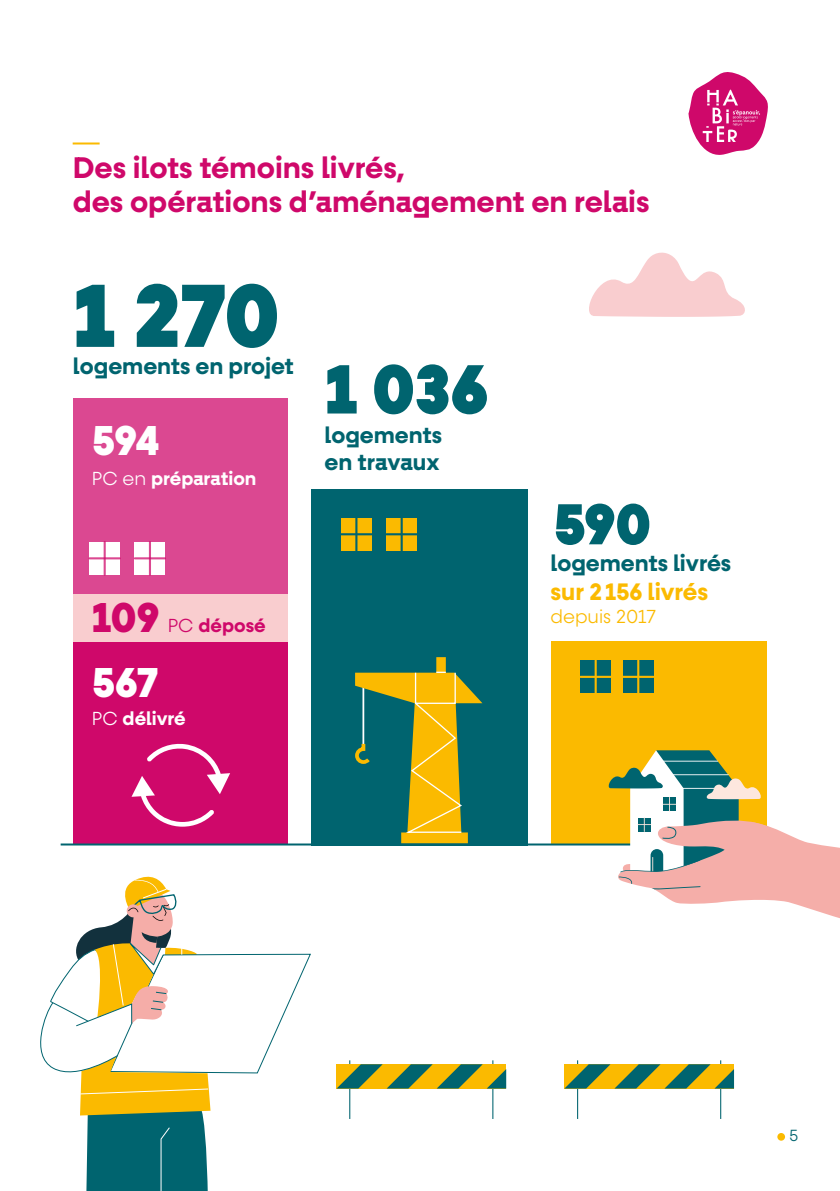
<style>
.page{position:relative;width:840px;height:1191px;background:#fff}
.page>*{position:absolute;margin:0;border:0;box-sizing:border-box;transform-origin:0 0}
.t1{font:100 90px "Fractul Variable";color:#00646f}
.t2{font:100 70px "Fractul Variable";color:#00646f}
.t3{font:100 58px "Fractul Variable";color:#00646f}
.t4{font:100 42px "Fractul Variable";letter-spacing:-.02em;color:#fff}
.t5{font:100 30px/34px "Fractul Variable";color:#cf086a}
.t6{font:100 24px "Fractul Variable";color:#fbba00}
.t7{font:100 23px/27.6px "Fractul Variable";color:#00646f}
.t8{font:100 19px "Fractul Variable";color:#fff}
.t9{font:100 19px "Fractul Variable";color:#cf086a}
.t10{font:100 19px "Fractul Variable";color:#fbba00}
.t11{font:100 16.2px "Fractul Variable";color:#00646f}
.s1{font-size:42px}
</style>
<div class="page">
<svg style="left:776px;top:1133px;width:8px;height:7px"></svg>
<hr style="left:73px;top:142px;width:27px;height:2px;background:#fbba00">
<div style="left:311px;top:489px;width:216px;height:357px;background:#00646f"></div>
<div style="left:386px;top:518px;width:30px;height:32px;background:#fbba00"></div>
<hr style="left:385px;top:533px;width:32px;height:2px;background:#00646f">
<hr style="left:400px;top:517px;width:2px;height:34px;background:#00646f">
<div style="left:341px;top:518px;width:30px;height:32px;background:#fbba00"></div>
<hr style="left:340px;top:533px;width:32px;height:2px;background:#00646f">
<hr style="left:355px;top:517px;width:2px;height:34px;background:#00646f">
<div style="left:551px;top:641px;width:215px;height:202px;background:#fbba00"></div>
<div style="left:580px;top:660px;width:30px;height:33px;background:#00646f"></div>
<hr style="left:579px;top:676px;width:32px;height:2px;background:#fbba00">
<hr style="left:594px;top:659px;width:2px;height:35px;background:#fbba00">
<div style="left:623px;top:660px;width:30px;height:33px;background:#00646f"></div>
<hr style="left:621px;top:676px;width:33px;height:2px;background:#fbba00">
<hr style="left:637px;top:659px;width:2px;height:35px;background:#fbba00">
<svg style="left:355px;top:657px;width:127px;height:186px"></svg>
<svg style="left:589px;top:252px;width:156px;height:65px"></svg>
<div style="left:73px;top:641px;width:214px;height:202px;background:#cf086a"></div>
<div style="left:73px;top:399px;width:214px;height:196px;background:#db4891"></div>
<div style="left:135px;top:542px;width:30px;height:32px;background:#fff"></div>
<hr style="left:134px;top:557px;width:32px;height:2px;background:#cf086a">
<hr style="left:149px;top:541px;width:2px;height:35px;background:#cf086a">
<div style="left:90px;top:542px;width:30px;height:32px;background:#fff"></div>
<hr style="left:88px;top:557px;width:33px;height:2px;background:#cf086a">
<hr style="left:104px;top:541px;width:2px;height:35px;background:#cf086a">
<svg style="left:40px;top:876px;width:271px;height:315px"></svg>
<div style="left:73px;top:594px;width:214px;height:47px;background:#f9cdcf"></div>
<svg style="left:131px;top:743px;width:99px;height:83px"></svg>
<hr style="left:349px;top:1060px;width:1px;height:59px;background:#00646f">
<hr style="left:492px;top:1060px;width:1px;height:59px;background:#00646f">
<svg style="left:336px;top:1064px;width:170px;height:24px;background:#90952e"></svg>
<hr style="left:576px;top:1060px;width:2px;height:59px;background:#00646f">
<hr style="left:719px;top:1060px;width:1px;height:59px;background:#00646f">
<svg style="left:564px;top:1064px;width:169px;height:24px;background:#91952e"></svg>
<hr style="left:61px;top:843px;width:724px;height:2px;background:#00646f">
<svg style="left:604px;top:750px;width:235px;height:168px"></svg>
<svg style="left:688px;top:72px;width:80px;height:83px"></svg>
<p class="t5" style="left:73px;top:151px;width:578px">Des ilots témoins livrés,<br>des opérations d’aménagement en relais</p>
<h1 class="t1" style="left:73px;top:267px;width:208px">1 270</h1>
<p class="t7" style="left:73px;top:353px;width:222px">logements en projet</p>
<h2 class="t2" style="left:324px;top:352px;width:164px">1 036</h2>
<p class="t7" style="left:324px;top:421px;width:119px">logements en travaux</p>
<h3 class="t4" style="left:92px;top:418px;width:69px">594</h3>
<p class="t8" style="left:92px;top:468px;width:166px">PC en préparation</p>
<p class="t9" style="left:92px;top:615px;width:175px"><span class="s1">109</span> PC déposé</p>
<h3 class="t4" style="left:92px;top:660px;width:68px">567</h3>
<p class="t8" style="left:92px;top:708px;width:95px">PC délivré</p>
<h3 class="t3" style="left:553px;top:493px;width:99px">590</h3>
<p class="t7" style="left:550px;top:550px;width:182px">logements livrés</p>
<p class="t6" style="left:550px;top:579px;width:159px">sur 2156 livrés</p>
<p class="t10" style="left:550px;top:606px;width:107px">depuis 2017</p>
<p class="t11" style="left:788px;top:1126px;width:11px">5</p>
</div>
